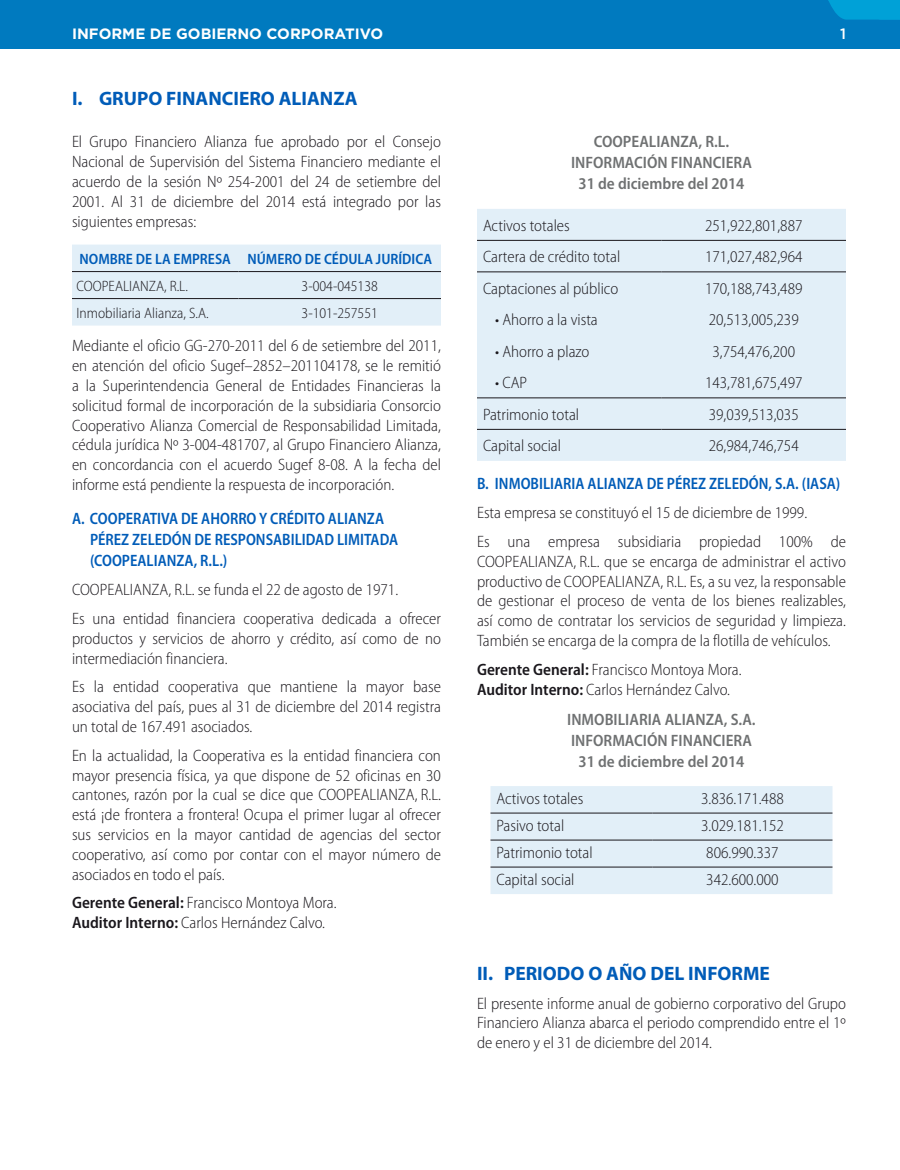
<style>
.page{position:relative;width:900px;height:1170px;background:#fff}
.page>*{position:absolute;margin:0;border:0;box-sizing:border-box;transform-origin:0 0}
.Titulo{font:700 19.5px "Myriad Pro";color:#005cb8}
.t1{font:300 semi-condensed 16.5px/19.8px "Myriad Pro";color:#1a171c;text-align:justify}
.Subtitulo{font:600 semi-condensed 16.5px/21px "Myriad Pro";color:#005cb8;scale:.95 1}
.Cuadro{font:600 semi-condensed 16.5px/21px "Myriad Pro";color:#6f7172;text-align:center}
.t2{font:300 semi-condensed 15px "Myriad Pro";color:#1a171c}
.t3{font:600 semi-condensed 15px "Myriad Pro";color:#005cb8}
.t4{font:700 15px "Gotham";color:#fff}
.t5{font:500 15px "Gotham";color:#fff}
.s1{font-weight:600}
</style>
<div class="page">
<div style="left:477px;top:209px;width:369px;height:252px;background:#e2eff8"></div>
<hr style="left:477px;top:240px;width:185px;height:1px;background:#1a171c">
<hr style="left:662px;top:240px;width:184px;height:1px;background:#1a171c">
<hr style="left:477px;top:272px;width:185px;height:1px;background:#1a171c">
<hr style="left:662px;top:272px;width:184px;height:1px;background:#1a171c">
<hr style="left:477px;top:398px;width:185px;height:1px;background:#1a171c">
<hr style="left:662px;top:398px;width:184px;height:1px;background:#1a171c">
<hr style="left:477px;top:429px;width:185px;height:1px;background:#1a171c">
<hr style="left:662px;top:429px;width:184px;height:1px;background:#1a171c">
<div style="left:490px;top:786px;width:342px;height:108px;background:#e2eff8"></div>
<hr style="left:490px;top:813px;width:162px;height:1px;background:#1a171c">
<hr style="left:652px;top:813px;width:180px;height:1px;background:#1a171c">
<hr style="left:490px;top:840px;width:162px;height:1px;background:#1a171c">
<hr style="left:652px;top:840px;width:180px;height:1px;background:#1a171c">
<hr style="left:490px;top:867px;width:162px;height:1px;background:#1a171c">
<hr style="left:652px;top:867px;width:180px;height:1px;background:#1a171c">
<div style="left:72px;top:245px;width:369px;height:81px;background:#e2eff8"></div>
<hr style="left:72px;top:271px;width:166px;height:1px;background:#1a171c">
<hr style="left:238px;top:271px;width:203px;height:1px;background:#1a171c">
<hr style="left:72px;top:298px;width:166px;height:1px;background:#1a171c">
<hr style="left:238px;top:298px;width:203px;height:1px;background:#1a171c">
<div style="left:0;top:0;width:900px;height:48px;background:#007abf"></div>
<svg style="left:828px;top:0;width:72px;height:20px"></svg>
<p class="t4" style="left:72px;top:24px;width:313px">INFORME DE GOBIERNO CORPORATIVO</p>
<p class="t5" style="left:840px;top:24px;width:7px">1</p>
<p class="Titulo" style="left:72px;top:85px;width:287px">I. GRUPO FINANCIERO ALIANZA</p>
<p class="t1" style="left:72px;top:132px;width:371px">El Grupo Financiero Alianza fue aprobado por el Consejo Nacional de Supervisión del Sistema Financiero mediante el acuerdo de la sesión Nº 254-2001 del 24 de setiembre del 2001. Al 31 de diciembre del 2014 está integrado por las siguientes empresas:</p>
<p class="t3" style="left:80px;top:249px;width:153px">NOMBRE DE LA EMPRESA</p>
<p class="t3" style="left:247px;top:249px;width:186px">NÚMERO DE CÉDULA JURÍDICA</p>
<p class="t2" style="left:76px;top:277px;width:113px">COOPEALIANZA, R.L.</p>
<p class="t2" style="left:302px;top:277px;width:78px">3-004-045138</p>
<p class="t2" style="left:76px;top:304px;width:134px">Inmobiliaria Alianza, S.A.</p>
<p class="t2" style="left:302px;top:304px;width:78px">3-101-257551</p>
<p class="t1" style="left:72px;top:336px;width:371px">Mediante el oficio GG-270-2011 del 6 de setiembre del 2011, en atención del oficio Sugef–2852–201104178, se le remitió a la Superintendencia General de Entidades Financieras la solicitud formal de incorporación de la subsidiaria Consorcio Cooperativo Alianza Comercial de Responsabilidad Limitada, cédula jurídica Nº 3-004-481707, al Grupo Financiero Alianza, en concordancia con el acuerdo Sugef 8-08. A la fecha del informe está pendiente la respuesta de incorporación.</p>
<p class="Subtitulo" style="left:90px;top:508px;width:326px;text-indent:-18px">A. COOPERATIVA DE AHORRO Y CRÉDITO ALIANZA<br>PÉREZ ZELEDÓN DE RESPONSABILIDAD LIMITADA (COOPEALIANZA, R.L.)</p>
<p class="t1" style="left:72px;top:580px;width:328px">COOPEALIANZA, R.L. se funda el 22 de agosto de 1971.</p>
<p class="t1" style="left:72px;top:609px;width:371px">Es una entidad financiera cooperativa dedicada a ofrecer productos y servicios de ahorro y crédito, así como de no intermediación financiera.</p>
<p class="t1" style="left:72px;top:677px;width:371px">Es la entidad cooperativa que mantiene la mayor base asociativa del país, pues al 31 de diciembre del 2014 registra un total de 167.491 asociados.</p>
<p class="t1" style="left:72px;top:745px;width:371px">En la actualidad, la Cooperativa es la entidad financiera con mayor presencia física, ya que dispone de 52 oficinas en 30 cantones, razón por la cual se dice que COOPEALIANZA, R.L. está ¡de frontera a frontera! Ocupa el primer lugar al ofrecer sus servicios en la mayor cantidad de agencias del sector cooperativo, así como por contar con el mayor número de asociados en todo el país.</p>
<p class="t1" style="left:72px;top:893px;width:266px"><span class="s1">Gerente General:</span> Francisco Montoya Mora.<br><span class="s1">Auditor Interno:</span> Carlos Hernández Calvo.</p>
<p class="Cuadro" style="left:571px;top:131px;width:182px">COOPEALIANZA, R.L.<br>INFORMACIÓN FINANCIERA<br>31 de diciembre del 2014</p>
<p class="t1" style="left:483px;top:215px;width:88px">Activos totales</p>
<p class="t1" style="left:705px;top:215px;width:99px">251,922,801,887</p>
<p class="t1" style="left:483px;top:247px;width:139px">Cartera de crédito total</p>
<p class="t1" style="left:705px;top:247px;width:99px">171,027,482,964</p>
<p class="t1" style="left:483px;top:278px;width:137px">Captaciones al público</p>
<p class="t1" style="left:705px;top:278px;width:99px">170,188,743,489</p>
<p class="t1" style="left:495px;top:310px;width:104px">• Ahorro a la vista</p>
<p class="t1" style="left:709px;top:310px;width:92px">20,513,005,239</p>
<p class="t1" style="left:495px;top:341px;width:96px">• Ahorro a plazo</p>
<p class="t1" style="left:712px;top:341px;width:84px">3,754,476,200</p>
<p class="t1" style="left:495px;top:373px;width:34px">• CAP</p>
<p class="t1" style="left:705px;top:373px;width:99px">143,781,675,497</p>
<p class="t1" style="left:483px;top:404px;width:98px">Patrimonio total</p>
<p class="t1" style="left:709px;top:404px;width:92px">39,039,513,035</p>
<p class="t1" style="left:483px;top:436px;width:80px">Capital social</p>
<p class="t1" style="left:709px;top:436px;width:92px">26,984,746,754</p>
<p class="Subtitulo" style="left:477px;top:473px;width:384px">B. INMOBILIARIA ALIANZA DE PÉREZ ZELEDÓN, S.A. (IASA)</p>
<p class="t1" style="left:477px;top:503px;width:332px">Esta empresa se constituyó el 15 de diciembre de 1999.</p>
<p class="t1" style="left:477px;top:531px;width:371px">Es una empresa subsidiaria propiedad 100% de COOPEALIANZA, R.L. que se encarga de administrar el activo productivo de COOPEALIANZA, R.L. Es, a su vez, la responsable de gestionar el proceso de venta de los bienes realizables, así como de contratar los servicios de seguridad y limpieza.<br>También se encarga de la compra de la flotilla de vehículos.</p>
<p class="t1" style="left:477px;top:659px;width:266px"><span class="s1">Gerente General:</span> Francisco Montoya Mora.<br><span class="s1">Auditor Interno:</span> Carlos Hernández Calvo.</p>
<p class="Cuadro" style="left:567px;top:708px;width:190px">INMOBILIARIA ALIANZA, S.A.<br>INFORMACIÓN FINANCIERA<br>31 de diciembre del 2014</p>
<p class="t1" style="left:496px;top:789px;width:88px">Activos totales</p>
<p class="t1" style="left:701px;top:789px;width:84px">3.836.171.488</p>
<p class="t1" style="left:496px;top:816px;width:69px">Pasivo total</p>
<p class="t1" style="left:701px;top:816px;width:84px">3.029.181.152</p>
<p class="t1" style="left:496px;top:843px;width:98px">Patrimonio total</p>
<p class="t1" style="left:706px;top:843px;width:74px">806.990.337</p>
<p class="t1" style="left:496px;top:870px;width:80px">Capital social</p>
<p class="t1" style="left:706px;top:870px;width:74px">342.600.000</p>
<p class="Titulo" style="left:477px;top:961px;width:295px">II. PERIODO O AÑO DEL INFORME</p>
<p class="t1" style="left:477px;top:993px;width:371px">El presente informe anual de gobierno corporativo del Grupo Financiero Alianza abarca el periodo comprendido entre el 1º de enero y el 31 de diciembre del 2014.</p>
</div>
